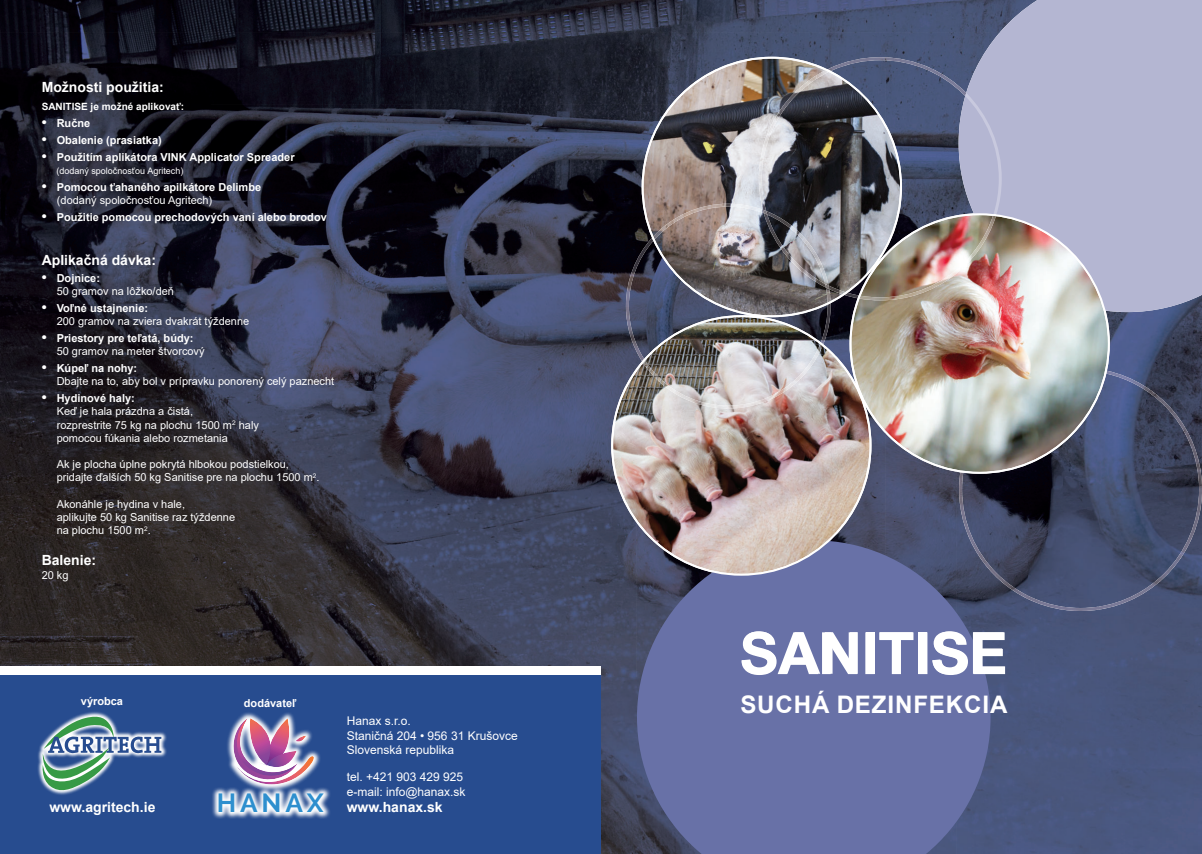
<style>
.page{position:relative;width:1202px;height:854px;background:#fff}
.page>*{position:absolute;margin:0;border:0;box-sizing:border-box;transform-origin:0 0}
.t1{font:700 58px "Arial";color:#fff}
.t2{font:700 26.2px "Raleway";letter-spacing:.15em;color:#2e8fce}
.t3{font:700 24.1px "Arial";letter-spacing:.035em;color:#fff}
.t4{font:700 14px "Arial";color:#fff}
.t5{font:12px/14.4px "Arial";color:#fff}
.t6{font:11px/13.2px "Arial";color:#fff}
.t7{font:700 11px/13.2px "Arial";color:#fff}
.t8{font:700 10px "Arial";color:#fff}
.t9{font:9px "Arial";color:#fff}
.s1{font-size:14px}
.s2{font-weight:400}
.s3{font-weight:700;font-size:14px}
.s4{font-weight:700}
</style>
<div class="page">
<img style="left:0;top:0;width:959px;height:32px">
<img style="left:0;top:32px;width:959px;height:36px">
<img style="left:0;top:68px;width:642px;height:36px">
<img style="left:210px;top:104px;width:432px;height:286px">
<img style="left:0;top:104px;width:210px;height:561px">
<img style="left:1099px;top:312px;width:103px;height:541px">
<div style="left:1063px;top:610px;width:36px;height:243px;background:#49567d"></div>
<img style="left:871px;top:473px;width:14px;height:67px">
<img style="left:210px;top:390px;width:426px;height:287px">
<div style="left:1028px;top:610px;width:35px;height:243px;background:#49567d"></div>
<img style="left:885px;top:473px;width:71px;height:67px">
<img style="left:956px;top:473px;width:72px;height:380px">
<img style="left:601px;top:677px;width:36px;height:176px">
<div style="left:0;top:674px;width:601px;height:179px;background:#274c8f"></div>
<div style="left:0;top:665px;width:601px;height:9px;background:#fff"></div>
<svg style="left:637px;top:540px;width:353px;height:313px;background:#636c9e"></svg>
<div style="left:959px;top:0;width:243px;height:312px;background:#b4b6d2"></div>
<img style="left:959px;top:370px;width:243px;height:240px">
<svg style="left:741px;top:631px;width:264px;height:43px"></svg>
<img style="left:642px;top:57px;width:207px;height:258px">
<img style="left:849px;top:213px;width:261px;height:260px">
<img style="left:611px;top:315px;width:260px;height:260px">
<img style="left:827px;top:57px;width:139px;height:241px">
<img style="left:767px;top:75px;width:49px;height:59px">
<img style="left:759px;top:134px;width:11px;height:75px">
<svg style="left:816px;top:69px;width:32px;height:226px;background:#545255"></svg>
<img style="left:859px;top:298px;width:137px;height:2px">
<img style="left:858px;top:93px;width:144px;height:205px">
<img style="left:626px;top:238px;width:27px;height:123px">
<img style="left:653px;top:204px;width:111px;height:35px">
<svg style="left:652px;top:236px;width:3px;height:5px"></svg>
<img style="left:821px;top:303px;width:10px;height:41px">
<img style="left:826px;top:287px;width:4px;height:15px">
<svg style="left:827px;top:301px;width:4px;height:3px"></svg>
<img style="left:643px;top:363px;width:36px;height:33px">
<img style="left:787px;top:363px;width:35px;height:27px">
<img style="left:679px;top:386px;width:108px;height:22px">
<svg style="left:642px;top:342px;width:181px;height:21px;background:#8c8b8c"></svg>
<img style="left:763px;top:209px;width:66px;height:80px">
<svg style="left:0;top:0;width:6px;height:6px"></svg>
<svg style="left:1196px;top:0;width:6px;height:6px"></svg>
<svg style="left:1196px;top:847px;width:6px;height:7px"></svg>
<svg style="left:12px;top:0;width:155px;height:1px"></svg>
<svg style="left:1035px;top:0;width:155px;height:1px"></svg>
<svg style="left:37px;top:712px;width:130px;height:83px"></svg>
<svg style="left:43px;top:716px;width:118px;height:73px"></svg>
<svg style="left:212px;top:712px;width:118px;height:106px"></svg>
<svg style="left:229px;top:718px;width:85px;height:66px;background:#a687b1"></svg>
<p class="t4" style="left:42px;top:77px;width:124px">Možnosti použitia:</p>
<p class="t8" style="left:42px;top:100px;width:144px">SANITISE je možné aplikovať:</p>
<p class="t7" style="left:42px;top:117px;width:50px"><span class="s1">•</span> Ručne</p>
<p class="t7" style="left:42px;top:133px;width:122px"><span class="s1">•</span> Obalenie (prasiatka)</p>
<p class="t7" style="left:42px;top:150px;width:254px"><span class="s1">•</span> Použitím aplikátora VINK Applicator Spreader</p>
<p class="t9" style="left:56px;top:164px;width:128px">(dodaný spoločnosťou Agritech)</p>
<p class="t7" style="left:57px;top:180px;width:206px;text-indent:-15px"><span class="s1">•</span> Pomocou ťahaného apilkátore Delimbe <span class="s2">(dodaný spoločnosťou Agritech)</span></p>
<p class="t7" style="left:42px;top:210px;width:287px"><span class="s1">•</span> Použitie pomocou prechodových vaní alebo brodov</p>
<p class="t4" style="left:42px;top:250px;width:116px">Aplikačná dávka:</p>
<p class="t6" style="left:57px;top:271px;width:119px;text-indent:-15px"><span class="s3">•</span> <span class="s4">Dojnice:<br></span>50 gramov na lôžko/deň</p>
<p class="t6" style="left:57px;top:301px;width:194px;text-indent:-15px"><span class="s3">•</span> <span class="s4">Voľné ustajnenie:<br></span>200 gramov na zviera dvakrát týždenne</p>
<p class="t7" style="left:57px;top:331px;width:149px;text-indent:-15px"><span class="s1">•</span> Priestory pre teľatá, búdy:<br><span class="s2">50 gramov na meter štvorcový</span></p>
<p class="t6" style="left:57px;top:361px;width:279px;text-indent:-15px"><span class="s3">•</span> <span class="s4">Kúpeľ na nohy:<br></span>Dbajte na to, aby bol v prípravku ponorený celý paznecht</p>
<p class="t6" style="left:57px;top:391px;width:204px;text-indent:-15px"><span class="s3">•</span> <span class="s4">Hydinové haly:<br></span>Keď je hala prázdna a čistá,<br>rozprestrite 75 kg na plochu 1500 m<sup>2</sup> haly pomocou fúkania alebo rozmetania</p>
<p class="t6" style="left:57px;top:457px;width:264px">Ak je plocha úplne pokrytá hlbokou podstielkou, pridajte ďalších 50 kg Sanitise pre na plochu 1500 m<sup>2</sup>.</p>
<p class="t6" style="left:57px;top:497px;width:180px">Akonáhle je hydina v hale,<br>aplikujte 50 kg Sanitise raz týždenne na plochu 1500 m<sup>2</sup>.</p>
<p class="t4" style="left:42px;top:550px;width:56px">Balenie:</p>
<p class="t6" style="left:42px;top:568px;width:28px">20 kg</p>
<p class="t7" style="left:81px;top:694px;width:44px">výrobca</p>
<p class="t7" style="left:244px;top:696px;width:54px">dodávateľ</p>
<p class="t4" style="left:49px;top:796px;width:108px">www.agritech.ie</p>
<h2 class="t2" style="left:217px;top:787px;width:108px">HANAX</h2>
<p class="t5" style="left:347px;top:713px;width:172px">Hanax s.r.o.<br>Staničná 204 • 956 31 Krušovce<br>Slovenská republika</p>
<p class="t5" style="left:347px;top:769px;width:120px">tel. +421 903 429 925 e-mail: info@hanax.sk</p>
<p class="t4" style="left:347px;top:797px;width:97px">www.hanax.sk</p>
<h1 class="t1" style="left:740px;top:619px;width:269px">SANITISE</h1>
<h3 class="t3" style="left:740px;top:690px;width:269px">SUCHÁ DEZINFEKCIA</h3>
</div>
